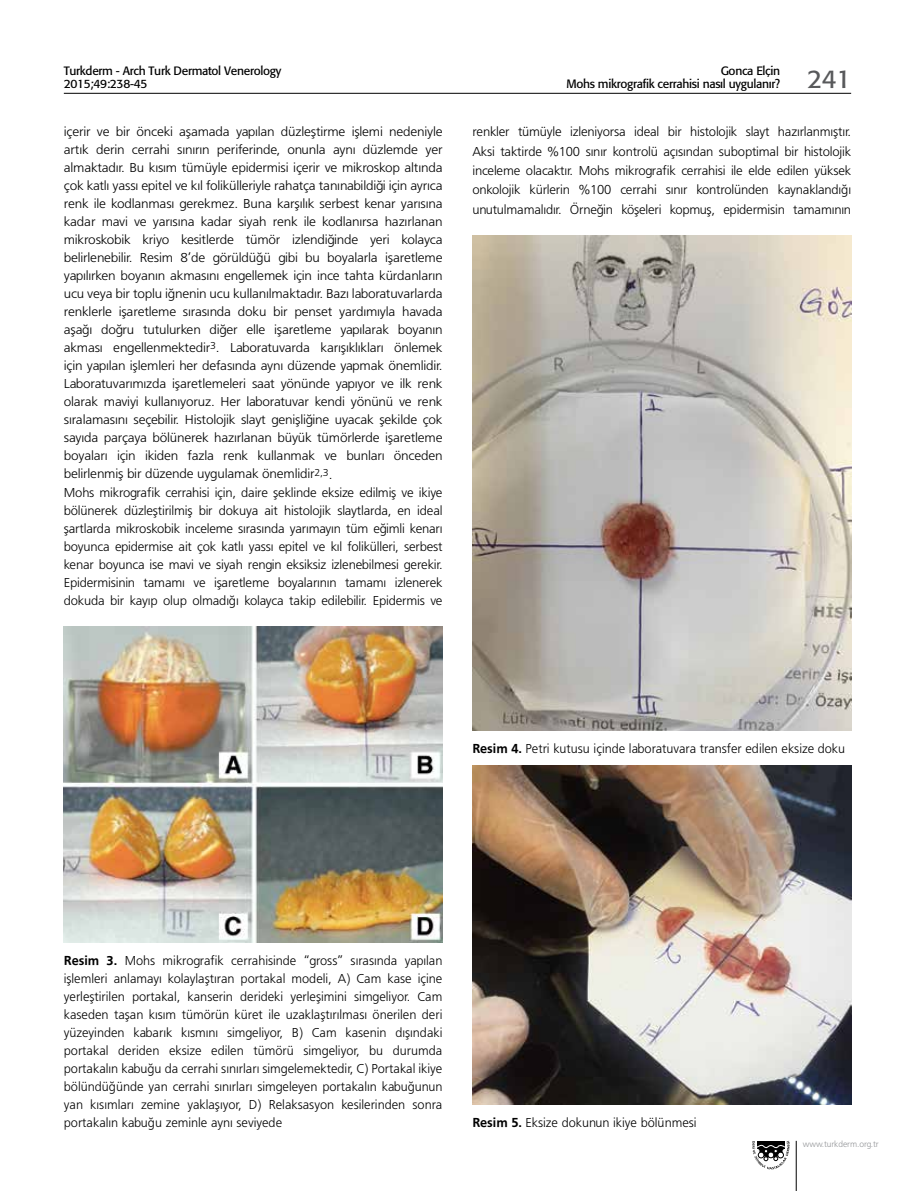
<style>
.page{position:relative;width:915px;height:1191px;background:#fff}
.page>*{position:absolute;margin:0;border:0;box-sizing:border-box;transform-origin:0 0}
.t1{font:25.5px "Formata Tr";color:#58595b}
.t2{font:13.5px/18px "Frugal Normal Tr";letter-spacing:-.015em;color:#000;scale:1.04 1}
.t3{font:13.5px/18px "Frugal Normal Tr";letter-spacing:-.015em;color:#000;text-align:justify}
.t4{font:12px/12.8px "Formata Tr";letter-spacing:-.025em;color:#000}
.t5{font:9px "Frugal Normal Tr";letter-spacing:-.01em;color:#939598}
.s1{font-family:"Frugal Bold Tr"}
</style>
<div class="page">
<svg style="left:752px;top:1140px;width:37px;height:29px"></svg>
<hr style="left:795px;top:1140px;width:1px;height:51px;background:#000">
<hr style="left:64px;top:93px;width:786px;height:1px;background:#000">
<img style="left:64px;top:626px;width:378px;height:316px">
<img style="left:472px;top:235px;width:378px;height:495px">
<img style="left:472px;top:765px;width:378px;height:339px">
<p class="t4" style="left:64px;top:65px;width:219px">Turkderm - Arch Turk Dermatol Venerology<br>2015;49:238-45</p>
<p class="t4" style="left:566px;top:65px;width:215px;text-align:right">Gonca Elçin<br>Mohs mikrografik cerrahisi nasıl uygulanır?</p>
<h1 class="t1" style="left:807px;top:64px;width:45px">241</h1>
<p class="t2" style="left:64px;top:123px;width:365px">içerir ve bir önceki aşamada yapılan düzleştirme işlemi nedeniyle artık derin cerrahi sınırın periferinde, onunla aynı düzlemde yer almaktadır. Bu kısım tümüyle epidermisi içerir ve mikroskop altında çok katlı yassı epitel ve kıl folikülleriyle rahatça tanınabildiği için ayrıca renk ile kodlanması gerekmez. Buna karşılık serbest kenar yarısına kadar mavi ve yarısına kadar siyah renk ile kodlanırsa hazırlanan mikroskobik kriyo kesitlerde tümör izlendiğinde yeri kolayca belirlenebilir. Resim 8’de görüldüğü gibi bu boyalarla işaretleme yapılırken boyanın akmasını engellemek için ince tahta kürdanların ucu veya bir toplu iğnenin ucu kullanılmaktadır. Bazı laboratuvarlarda renklerle işaretleme sırasında doku bir penset yardımıyla havada aşağı doğru tutulurken diğer elle işaretleme yapılarak boyanın akması engellenmektedir<sup>3</sup>. Laboratuvarda karışıklıkları önlemek için yapılan işlemleri her defasında aynı düzende yapmak önemlidir.<br>Laboratuvarımızda işaretlemeleri saat yönünde yapıyor ve ilk renk olarak maviyi kullanıyoruz. Her laboratuvar kendi yönünü ve renk sıralamasını seçebilir. Histolojik slayt genişliğine uyacak şekilde çok sayıda parçaya bölünerek hazırlanan büyük tümörlerde işaretleme boyaları için ikiden fazla renk kullanmak ve bunları önceden belirlenmiş bir düzende uygulamak önemlidir<sup>2,3</sup>.<br>Mohs mikrografik cerrahisi için, daire şeklinde eksize edilmiş ve ikiye bölünerek düzleştirilmiş bir dokuya ait histolojik slaytlarda, en ideal şartlarda mikroskobik inceleme sırasında yarımayın tüm eğimli kenarı boyunca epidermise ait çok katlı yassı epitel ve kıl folikülleri, serbest kenar boyunca ise mavi ve siyah rengin eksiksiz izlenebilmesi gerekir.<br>Epidermisinin tamamı ve işaretleme boyalarının tamamı izlenerek dokuda bir kayıp olup olmadığı kolayca takip edilebilir. Epidermis ve</p>
<p class="t3" style="left:472px;top:122px;width:380px;line-height:19.4px">renkler tümüyle izleniyorsa ideal bir histolojik slayt hazırlanmıştır.<br>Aksi taktirde %100 sınır kontrolü açısından suboptimal bir histolojik inceleme olacaktır. Mohs mikrografik cerrahisi ile elde edilen yüksek onkolojik kürlerin %100 cerrahi sınır kontrolünden kaynaklandığı unutulmamalıdır. Örneğin köşeleri kopmuş, epidermisin tamamının</p>
<p class="t3" style="left:472px;top:739px;width:374px"><span class="s1">Resim 4.</span> Petri kutusu içinde laboratuvara transfer edilen eksize doku</p>
<p class="t3" style="left:64px;top:951px;width:380px"><span class="s1">Resim 3.</span> Mohs mikrografik cerrahisinde “gross” sırasında yapılan işlemleri anlamayı kolaylaştıran portakal modeli, A) Cam kase içine yerleştirilen portakal, kanserin derideki yerleşimini simgeliyor. Cam kaseden taşan kısım tümörün küret ile uzaklaştırılması önerilen deri yüzeyinden kabarık kısmını simgeliyor, B) Cam kasenin dışındaki portakal deriden eksize edilen tümörü simgeliyor, bu durumda portakalın kabuğu da cerrahi sınırları simgelemektedir, C) Portakal ikiye bölündüğünde yan cerrahi sınırları simgeleyen portakalın kabuğunun yan kısımları zemine yaklaşıyor, D) Relaksasyon kesilerinden sonra portakalın kabuğu zeminle aynı seviyede</p>
<p class="t3" style="left:472px;top:1113px;width:226px"><span class="s1">Resim 5.</span> Eksize dokunun ikiye bölünmesi</p>
<p class="t5" style="left:802px;top:1139px;width:77px">www.turkderm.org.tr</p>
</div>
